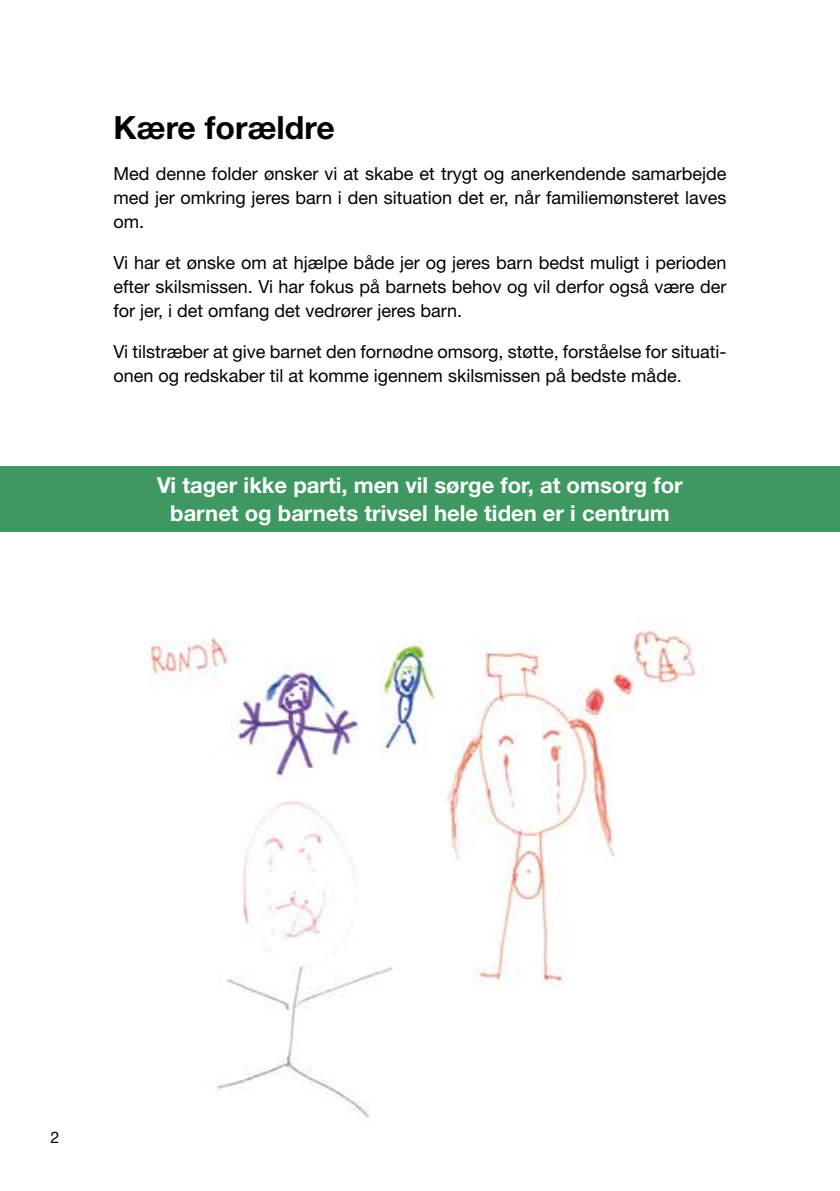
<style>
.page{position:relative;width:840px;height:1191px;background:#fff}
.page>*{position:absolute;margin:0;border:0;box-sizing:border-box;transform-origin:0 0}
.t1{font:700 32px "Helvetica Neue";color:#000}
.t2{font:700 22px/28px "Helvetica Neue";color:#fff;text-align:center}
.t3{font:18px/24px "Helvetica Neue";color:#000;text-align:justify}
.t4{font:16px "Helvetica Neue";color:#000}
</style>
<div class="page">
<div style="left:0;top:466px;width:839px;height:66px;background:#3f9861"></div>
<img style="left:150px;top:618px;width:554px;height:500px">
<h1 class="t1" style="left:113px;top:107px;width:223px">Kære forældre</h1>
<p class="t3" style="left:113px;top:161px;width:614px">Med denne folder ønsker vi at skabe et trygt og anerkendende samarbejde med jer omkring jeres barn i den situation det er, når familiemønsteret laves om.</p>
<p class="t3" style="left:113px;top:250px;width:614px">Vi har et ønske om at hjælpe både jer og jeres barn bedst muligt i perioden efter skilsmissen. Vi har fokus på barnets behov og vil derfor også være der for jer, i det omfang det vedrører jeres barn.</p>
<p class="t3" style="left:113px;top:339px;width:614px">Vi tilstræber at give barnet den fornødne omsorg, støtte, forståelse for situati&shy;onen og redskaber til at komme igennem skilsmissen på bedste måde.</p>
<p class="t2" style="left:157px;top:471px;width:527px">Vi tager ikke parti, men vil sørge for, at omsorg for barnet og barnets trivsel hele tiden er i centrum</p>
<p class="t4" style="left:50px;top:1127px;width:10px">2</p>
</div>
